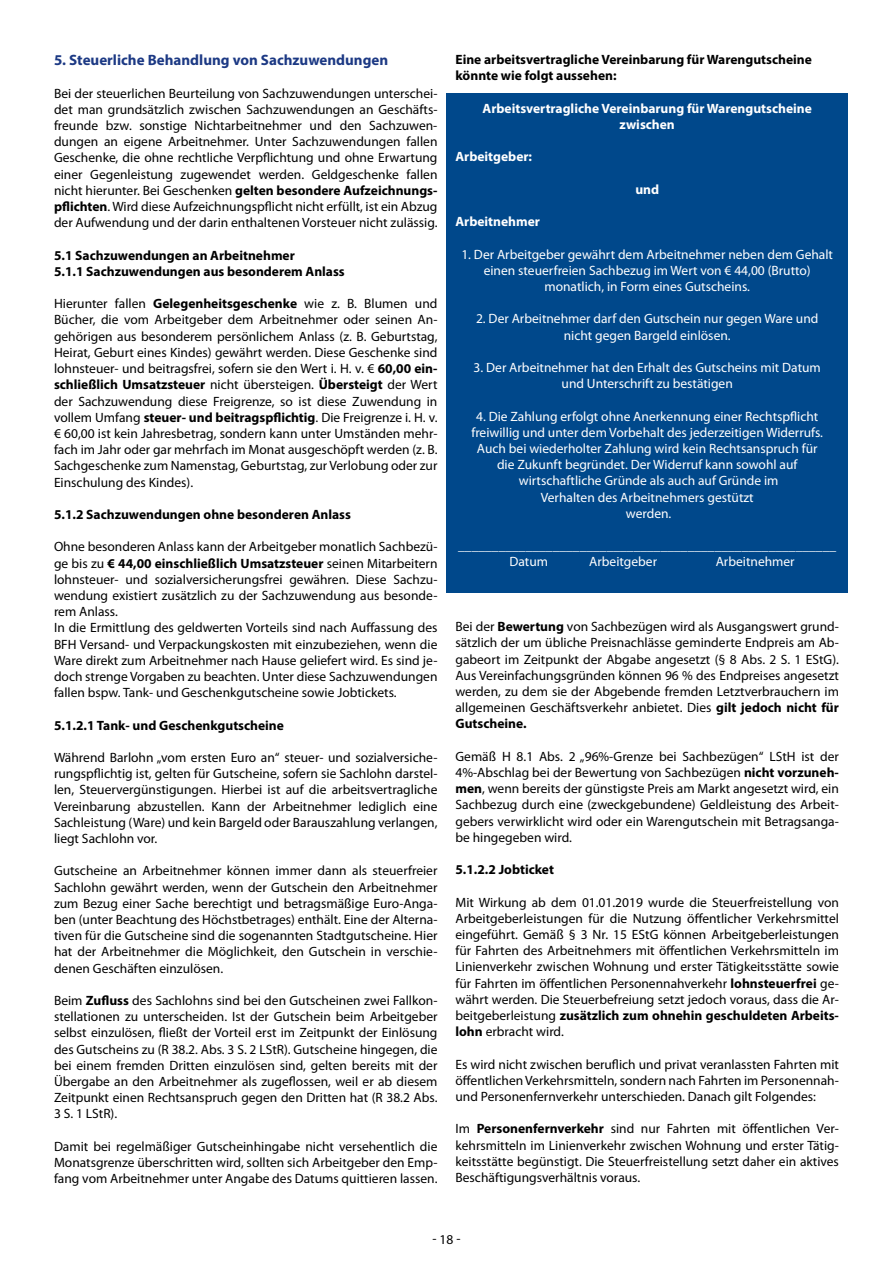
<style>
.page{position:relative;width:893px;height:1263px;background:#fff}
.page>*{position:absolute;margin:0;border:0;box-sizing:border-box;transform-origin:0 0}
.t1{font:700 15px "Myriad Pro";color:#1c3984}
.t2{font:13.5px/16.2px "Myriad Pro";color:#000;text-align:justify}
.t3{font:13.5px/16.2px "Myriad Pro";color:#fff;text-align:center}
.t4{font:700 13.5px/16.2px "Myriad Pro";color:#000}
.t5{font:700 13.5px/16.2px "Myriad Pro";color:#fff;text-align:center}
.s1{font-weight:700}
</style>
<div class="page">
<div style="left:446px;top:94px;width:402px;height:499px;background:#00488b"></div>
<p class="t1" style="left:54px;top:50px;width:336px">5. Steuerliche Behandlung von Sachzuwendungen</p>
<p class="t2" style="left:54px;top:85px;width:385px">Bei der steuerlichen Beurteilung von Sachzuwendungen unterschei&shy;det man grundsätzlich zwischen Sachzuwendungen an Geschäfts&shy;freunde bzw. sonstige Nichtarbeitnehmer und den Sachzuwen&shy;dungen an eigene Arbeitnehmer. Unter Sachzuwendungen fallen Geschenke, die ohne rechtliche Verpflichtung und ohne Erwartung einer Gegenleistung zugewendet werden. Geldgeschenke fallen nicht hierunter. Bei Geschenken <span class="s1">gelten besondere Aufzeichnungs&shy;pflichten</span>. Wird diese Aufzeichnungspflicht nicht erfüllt, ist ein Abzug der Aufwendung und der darin enthaltenen Vorsteuer nicht zulässig.</p>
<p class="t4" style="left:54px;top:247px;width:292px">5.1 Sachzuwendungen an Arbeitnehmer<br>5.1.1 Sachzuwendungen aus besonderem Anlass</p>
<p class="t2" style="left:54px;top:295px;width:385px">Hierunter fallen <span class="s1">Gelegenheitsgeschenke</span> wie z. B. Blumen und Bücher, die vom Arbeitgeber dem Arbeitnehmer oder seinen An&shy;gehörigen aus besonderem persönlichem Anlass (z. B. Geburtstag, Heirat, Geburt eines Kindes) gewährt werden. Diese Geschenke sind lohnsteuer- und beitragsfrei, sofern sie den Wert i. H. v. € <span class="s1">60,00 ein&shy;schließlich Umsatzsteuer</span> nicht übersteigen. <span class="s1">Übersteigt</span> der Wert der Sachzuwendung diese Freigrenze, so ist diese Zuwendung in vollem Umfang <span class="s1">steuer- und beitragspflichtig</span>. Die Freigrenze i. H. v. € 60,00 ist kein Jahresbetrag, sondern kann unter Umständen mehr&shy;fach im Jahr oder gar mehrfach im Monat ausgeschöpft werden (z. B.<br>Sachgeschenke zum Namenstag, Geburtstag, zur Verlobung oder zur Einschulung des Kindes).</p>
<p class="t4" style="left:54px;top:506px;width:298px">5.1.2 Sachzuwendungen ohne besonderen Anlass</p>
<p class="t2" style="left:54px;top:538px;width:385px;text-align:left">Ohne besonderen Anlass kann der Arbeitgeber monatlich Sachbezü&shy;ge bis zu <span class="s1">€ 44,00 einschließlich Umsatzsteuer</span> seinen Mitarbeitern lohnsteuer- und sozialversicherungsfrei gewähren. Diese Sachzu&shy;wendung existiert zusätzlich zu der Sachzuwendung aus besonde&shy;rem Anlass.<br>In die Ermittlung des geldwerten Vorteils sind nach Auffassung des BFH Versand- und Verpackungskosten mit einzubeziehen, wenn die Ware direkt zum Arbeitnehmer nach Hause geliefert wird. Es sind je&shy;doch strenge Vorgaben zu beachten. Unter diese Sachzuwendungen fallen bspw. Tank- und Geschenkgutscheine sowie Jobtickets.</p>
<p class="t4" style="left:54px;top:716px;width:232px">5.1.2.1 Tank- und Geschenkgutscheine</p>
<p class="t2" style="left:54px;top:749px;width:385px">Während Barlohn „vom ersten Euro an“ steuer- und sozialversiche&shy;rungspflichtig ist, gelten für Gutscheine, sofern sie Sachlohn darstel&shy;len, Steuervergünstigungen. Hierbei ist auf die arbeitsvertragliche Vereinbarung abzustellen. Kann der Arbeitnehmer lediglich eine Sachleistung (Ware) und kein Bargeld oder Barauszahlung verlangen, liegt Sachlohn vor.</p>
<p class="t2" style="left:54px;top:862px;width:385px">Gutscheine an Arbeitnehmer können immer dann als steuerfreier Sachlohn gewährt werden, wenn der Gutschein den Arbeitnehmer zum Bezug einer Sache berechtigt und betragsmäßige Euro-Anga&shy;ben (unter Beachtung des Höchstbetrages) enthält. Eine der Alterna&shy;tiven für die Gutscheine sind die sogenannten Stadtgutscheine. Hier hat der Arbeitnehmer die Möglichkeit, den Gutschein in verschie&shy;denen Geschäften einzulösen.</p>
<p class="t2" style="left:54px;top:992px;width:385px">Beim <span class="s1">Zufluss</span> des Sachlohns sind bei den Gutscheinen zwei Fallkon&shy;stellationen zu unterscheiden. Ist der Gutschein beim Arbeitgeber selbst einzulösen, fließt der Vorteil erst im Zeitpunkt der Einlösung des Gutscheins zu (R 38.2. Abs. 3 S. 2 LStR). Gutscheine hingegen, die bei einem fremden Dritten einzulösen sind, gelten bereits mit der Übergabe an den Arbeitnehmer als zugeflossen, weil er ab diesem Zeitpunkt einen Rechtsanspruch gegen den Dritten hat (R 38.2 Abs.<br>3 S. 1 LStR).</p>
<p class="t2" style="left:54px;top:1138px;width:385px">Damit bei regelmäßiger Gutscheinhingabe nicht versehentlich die Monatsgrenze überschritten wird, sollten sich Arbeitgeber den Emp&shy;fang vom Arbeitnehmer unter Angabe des Datums quittieren lassen.</p>
<p class="t4" style="left:455px;top:51px;width:358px">Eine arbeitsvertragliche Vereinbarung für Warengutscheine könnte wie folgt aussehen:</p>
<p class="t5" style="left:483px;top:100px;width:331px">Arbeitsvertragliche Vereinbarung für Warengutscheine zwischen</p>
<p class="t5" style="left:455px;top:148px;width:78px">Arbeitgeber:</p>
<p class="t5" style="left:635px;top:181px;width:25px">und</p>
<p class="t5" style="left:455px;top:213px;width:86px">Arbeitnehmer</p>
<p class="t3" style="left:461px;top:246px;width:373px">1. Der Arbeitgeber gewährt dem Arbeitnehmer neben dem Gehalt einen steuerfreien Sachbezug im Wert von € 44,00 (Brutto) monatlich, in Form eines Gutscheins.</p>
<p class="t3" style="left:476px;top:310px;width:344px">2. Der Arbeitnehmer darf den Gutschein nur gegen Ware und nicht gegen Bargeld einlösen.</p>
<p class="t3" style="left:474px;top:359px;width:349px">3. Der Arbeitnehmer hat den Erhalt des Gutscheins mit Datum und Unterschrift zu bestätigen</p>
<p class="t3" style="left:471px;top:408px;width:353px">4. Die Zahlung erfolgt ohne Anerkennung einer Rechtspflicht freiwillig und unter dem Vorbehalt des jederzeitigen Widerrufs.<br>Auch bei wiederholter Zahlung wird kein Rechtsanspruch für die Zukunft begründet. Der Widerruf kann sowohl auf wirtschaftliche Gründe als auch auf Gründe im<br>Verhalten des Arbeitnehmers gestützt<br>werden.</p>
<p class="t3" style="left:509px;top:537px;width:328px;text-align:left;text-indent:-51px">________________________________________________________<br>Datum</p>
<p class="t3" style="left:589px;top:553px;width:69px">Arbeitgeber</p>
<p class="t3" style="left:716px;top:553px;width:80px">Arbeitnehmer</p>
<p class="t2" style="left:455px;top:618px;width:385px">Bei der <span class="s1">Bewertung</span> von Sachbezügen wird als Ausgangswert grund&shy;sätzlich der um übliche Preisnachlässe geminderte Endpreis am Ab&shy;gabeort im Zeitpunkt der Abgabe angesetzt (§ 8 Abs. 2 S. 1 EStG).<br>Aus Vereinfachungsgründen können 96 % des Endpreises angesetzt werden, zu dem sie der Abgebende fremden Letztverbrauchern im allgemeinen Geschäftsverkehr anbietet. Dies <span class="s1">gilt jedoch nicht für Gutscheine.</span></p>
<p class="t2" style="left:455px;top:748px;width:385px">Gemäß H 8.1 Abs. 2 „96%-Grenze bei Sachbezügen“ LStH ist der 4%-Abschlag bei der Bewertung von Sachbezügen <span class="s1">nicht vorzuneh&shy;men</span>, wenn bereits der günstigste Preis am Markt angesetzt wird, ein Sachbezug durch eine (zweckgebundene) Geldleistung des Arbeit&shy;gebers verwirklicht wird oder ein Warengutschein mit Betragsanga&shy;be hingegeben wird.</p>
<p class="t4" style="left:455px;top:861px;width:100px">5.1.2.2 Jobticket</p>
<p class="t2" style="left:455px;top:894px;width:385px">Mit Wirkung ab dem 01.01.2019 wurde die Steuerfreistellung von Arbeitgeberleistungen für die Nutzung öffentlicher Verkehrsmittel eingeführt. Gemäß § 3 Nr. 15 EStG können Arbeitgeberleistungen für Fahrten des Arbeitnehmers mit öffentlichen Verkehrsmitteln im Linienverkehr zwischen Wohnung und erster Tätigkeitsstätte sowie für Fahrten im öffentlichen Personennahverkehr <span class="s1">lohnsteuerfrei</span> ge&shy;währt werden. Die Steuerbefreiung setzt jedoch voraus, dass die Ar&shy;beitgeberleistung <span class="s1">zusätzlich zum ohnehin geschuldeten Arbeits&shy;lohn</span> erbracht wird.</p>
<p class="t2" style="left:455px;top:1056px;width:385px">Es wird nicht zwischen beruflich und privat veranlassten Fahrten mit öffentlichen Verkehrsmitteln, sondern nach Fahrten im Personennah&shy;und Personenfernverkehr unterschieden. Danach gilt Folgendes:</p>
<p class="t2" style="left:455px;top:1120px;width:385px">Im <span class="s1">Personenfernverkehr</span> sind nur Fahrten mit öffentlichen Ver&shy;kehrsmitteln im Linienverkehr zwischen Wohnung und erster Tätig&shy;keitsstätte begünstigt. Die Steuerfreistellung setzt daher ein aktives Beschäftigungsverhältnis voraus.</p>
<p class="t2" style="left:432px;top:1231px;width:30px">- 18 -</p>
</div>
